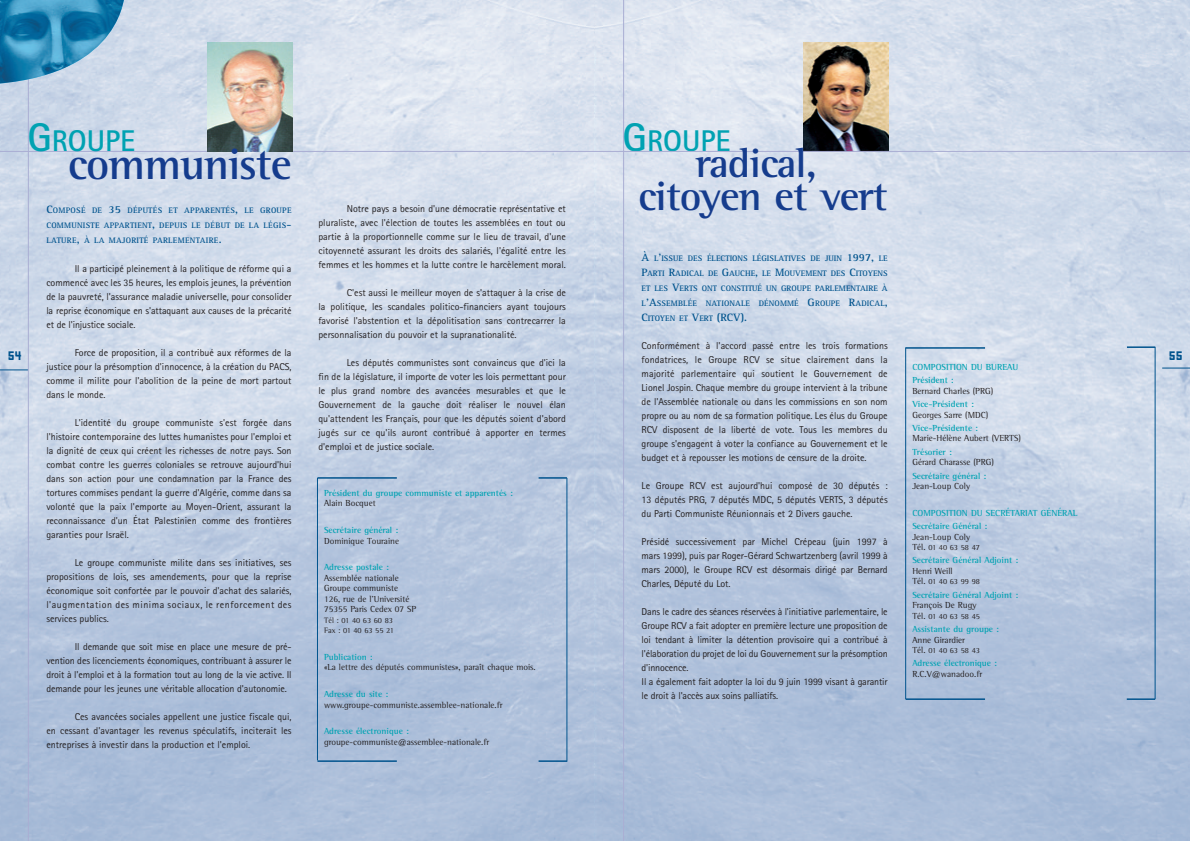
<style>
.page{position:relative;width:1190px;height:841px;background:#fff}
.page>*{position:absolute;margin:0;border:0;box-sizing:border-box;transform-origin:0 0}
.t1{font:700 45px "Rotis Semi Serif";letter-spacing:-.02em;color:#153c8d}
.t2{font:700 42px/33px "Rotis Semi Serif";letter-spacing:-.02em;color:#153c8d;text-align:center}
.t3{font:700 30px "Rotis Sans Serif";color:#00a2b2}
.t4{font:condensed 13px "FF Gothic One Two";color:#00538d}
.t5{font:10px/14px "Rotis Sans Serif";letter-spacing:-.01em;color:#231f20;text-align:justify}
.t6{font:9px/10.5px "Rotis Semi Serif";color:#231f20}
.t7{font:700 9px/13.3px "Rotis Semi Serif";color:#00a2b2}
.t8{font:700 8.2px/15px "Rotis Serif";letter-spacing:.01em;color:#00538d;text-align:justify}
.t9{font:8px/10.5px "Rotis Semi Serif";color:#231f20}
.s1{font-size:40px}
.s2{font-size:11px}
.s3{font-size:9px}
</style>
<div class="page">
<img style="left:0;top:0;width:595px;height:841px">
<svg style="left:595px;top:0;width:595px;height:841px;background:#c2d0e4"></svg>
<hr style="left:1155px;top:347px;width:1px;height:352px;background:#00538d">
<hr style="left:1127px;top:346px;width:28px;height:2px;background:#00538d">
<hr style="left:1127px;top:698px;width:28px;height:2px;background:#00538d">
<hr style="left:623px;top:0;width:1px;height:841px;background:#aaaed3">
<hr style="left:905px;top:347px;width:1px;height:352px;background:#00538d">
<hr style="left:906px;top:347px;width:79px;height:2px;background:#00538d">
<hr style="left:906px;top:698px;width:79px;height:2px;background:#00538d">
<img style="left:804px;top:42px;width:85px;height:109px">
<svg style="left:1162px;top:368px;width:28px;height:1px"></svg>
<svg style="left:0;top:370px;width:28px;height:1px"></svg>
<hr style="left:0;top:151px;width:1190px;height:1px;background:#aaaed3">
<hr style="left:28px;top:0;width:1px;height:841px;background:#aaaed3">
<hr style="left:317px;top:478px;width:1px;height:282px;background:#00538d">
<hr style="left:317px;top:477px;width:80px;height:2px;background:#00538d">
<hr style="left:317px;top:760px;width:80px;height:2px;background:#00538d">
<hr style="left:567px;top:478px;width:1px;height:284px;background:#00538d">
<hr style="left:539px;top:477px;width:28px;height:2px;background:#00538d">
<hr style="left:539px;top:760px;width:28px;height:2px;background:#00538d">
<img style="left:208px;top:42px;width:85px;height:110px">
<img style="left:0;top:0;width:125px;height:85px">
<h3 class="t3" style="left:27px;top:131px;width:109px"><span class="s1">G</span>ROUPE</h3>
<h1 class="t1" style="left:68px;top:148px;width:225px">communiste</h1>
<h3 class="t4" style="left:8px;top:351px;width:15px">54</h3>
<p class="t8" style="left:46px;top:203px;width:247px"><span class="s2">C</span>OMPOSÉ DE <span class="s2">35</span> DÉPUTÉS ET APPARENTÉS<span class="s2">,</span> LE GROUPE COMMUNISTE APPARTIENT<span class="s2">,</span> DEPUIS LE DÉBUT DE LA LÉGIS<span class="s2">-</span>LATURE<span class="s2">,</span> À LA MAJORITÉ PARLEMENTAIRE<span class="s2">.</span></p>
<p class="t5" style="left:46px;top:262px;width:247px;text-indent:28px">Il a participé pleinement à la politique de réforme qui a commencé avec les 35 heures, les emplois jeunes, la prévention de la pauvreté, l'assurance maladie universelle, pour consolider la reprise économique en s'attaquant aux causes de la précarité et de l'injustice sociale.</p>
<p class="t5" style="left:46px;top:346px;width:247px;text-indent:28px">Force de proposition, il a contribué aux réformes de la justice pour la présomption d'innocence, à la création du PACS, comme il milite pour l'abolition de la peine de mort partout dans le monde.</p>
<p class="t5" style="left:46px;top:416px;width:247px;text-indent:28px">L'identité du groupe communiste s'est forgée dans l'histoire contemporaine des luttes humanistes pour l'emploi et la dignité de ceux qui créent les richesses de notre pays. Son combat contre les guerres coloniales se retrouve aujourd'hui dans son action pour une condamnation par la France des tortures commises pendant la guerre d'Algérie, comme dans sa volonté que la paix l'emporte au Moyen-Orient, assurant la reconnaissance d'un État Palestinien comme des frontières garanties pour Israël.</p>
<p class="t5" style="left:46px;top:556px;width:247px;text-indent:28px">Le groupe communiste milite dans ses initiatives, ses propositions de lois, ses amendements, pour que la reprise économique soit confortée par le pouvoir d'achat des salariés, l'augmentation des minima sociaux, le renforcement des services publics.</p>
<p class="t5" style="left:46px;top:640px;width:247px;text-indent:28px">Il demande que soit mise en place une mesure de pré&shy;vention des licenciements économiques, contribuant à assurer le droit à l'emploi et à la formation tout au long de la vie active. Il demande pour les jeunes une véritable allocation d'autonomie.</p>
<p class="t5" style="left:46px;top:710px;width:247px;text-indent:28px">Ces avancées sociales appellent une justice fiscale qui, en cessant d'avantager les revenus spéculatifs, inciterait les entreprises à investir dans la production et l'emploi.</p>
<p class="t5" style="left:318px;top:203px;width:249px;text-indent:28px">Notre pays a besoin d'une démocratie représentative et pluraliste, avec l'élection de toutes les assemblées en tout ou partie à la proportionnelle comme sur le lieu de travail, d'une citoyenneté assurant les droits des salariés, l'égalité entre les femmes et les hommes et la lutte contre le harcèlement moral.</p>
<p class="t5" style="left:318px;top:287px;width:249px;text-indent:28px">C'est aussi le meilleur moyen de s'attaquer à la crise de la politique, les scandales politico-financiers ayant toujours favorisé l'abstention et la dépolitisation sans contrecarrer la personnalisation du pouvoir et la supranationalité.</p>
<p class="t5" style="left:318px;top:357px;width:249px;text-indent:28px">Les députés communistes sont convaincus que d'ici la fin de la législature, il importe de voter les lois permettant pour le plus grand nombre des avancées mesurables et que le Gouvernement de la gauche doit réaliser le nouvel élan qu'attendent les Français, pour que les députés soient d'abord jugés sur ce qu'ils auront contribué à apporter en termes d'emploi et de justice sociale.</p>
<p class="t7" style="left:324px;top:487px;width:190px">Président du groupe communiste et apparentés :</p>
<p class="t6" style="left:324px;top:499px;width:53px">Alain Bocquet</p>
<p class="t7" style="left:324px;top:524px;width:76px">Secrétaire général :</p>
<p class="t6" style="left:324px;top:536px;width:76px">Dominique Touraine</p>
<p class="t7" style="left:324px;top:561px;width:66px">Adresse postale :</p>
<p class="t6" style="left:324px;top:573px;width:94px">Assemblée nationale<br>Groupe communiste<br>126, rue de l’Université<br>75355 Paris Cedex 07 SP</p>
<p class="t9" style="left:324px;top:616px;width:71px">Tél : 01 40 63 60 83<br>Fax : 01 40 63 55 21</p>
<p class="t7" style="left:324px;top:651px;width:50px">Publication :</p>
<p class="t6" style="left:324px;top:663px;width:213px">«La lettre des députés communistes», paraît chaque mois.</p>
<p class="t7" style="left:324px;top:688px;width:66px">Adresse du site :</p>
<p class="t6" style="left:324px;top:700px;width:180px">www.groupe-communiste.assemblee-nationale.fr</p>
<p class="t7" style="left:324px;top:725px;width:86px">Adresse électronique :</p>
<p class="t6" style="left:324px;top:737px;width:167px">groupe-communiste@assemblee-nationale.fr</p>
<h3 class="t3" style="left:623px;top:131px;width:109px"><span class="s1">G</span>ROUPE</h3>
<h2 class="t2" style="left:638px;top:150px;width:251px">radical, citoyen et vert</h2>
<p class="t8" style="left:642px;top:251px;width:248px"><span class="s2">À</span> L<span class="s2">'</span>ISSUE DES ÉLECTIONS LÉGISLATIVES DE JUIN <span class="s2">1997,</span> LE <span class="s2">P</span>ARTI <span class="s2">R</span>ADICAL DE <span class="s2">G</span>AUCHE<span class="s2">,</span> LE <span class="s2">M</span>OUVEMENT DES <span class="s2">C</span>ITOYENS ET LES <span class="s2">V</span>ERTS ONT CONSTITUÉ UN GROUPE PARLEMENTAIRE À L<span class="s2">'A</span>SSEMBLÉE NATIONALE DÉNOMMÉ <span class="s2">G</span>ROUPE <span class="s2">R</span>ADICAL<span class="s2">, C</span>ITOYEN ET <span class="s2">V</span>ERT <span class="s2">(RCV).</span></p>
<p class="t5" style="left:642px;top:339px;width:248px">Conformément à l'accord passé entre les trois formations fondatrices, le Groupe RCV se situe clairement dans la majorité parlementaire qui soutient le Gouvernement de Lionel Jospin. Chaque membre du groupe intervient à la tribune de l'Assemblée nationale ou dans les commissions en son nom propre ou au nom de sa formation politique. Les élus du Groupe RCV disposent de la liberté de vote. Tous les membres du groupe s'engagent à voter la confiance au Gouvernement et le budget et à repousser les motions de censure de la droite.</p>
<p class="t5" style="left:642px;top:479px;width:248px">Le Groupe RCV est aujourd'hui composé de 30 députés :<br>13 députés PRG, 7 députés MDC, 5 députés VERTS, 3 députés du Parti Communiste Réunionnais et 2 Divers gauche.</p>
<p class="t5" style="left:642px;top:535px;width:248px">Présidé successivement par Michel Crépeau (juin 1997 à mars 1999), puis par Roger-Gérard Schwartzenberg (avril 1999 à mars 2000), le Groupe RCV est désormais dirigé par Bernard Charles, Député du Lot.</p>
<p class="t5" style="left:642px;top:605px;width:248px;text-align:left">Dans le cadre des séances réservées à l'initiative parlementaire, le Groupe RCV a fait adopter en première lecture une proposition de loi tendant à limiter la détention provisoire qui a contribué à l'élaboration du projet de loi du Gouvernement sur la présomption d'innocence.<br>Il a également fait adopter la loi du 9 juin 1999 visant à garantir le droit à l'accès aux soins palliatifs.</p>
<p class="t7" style="left:912px;top:361px;width:107px">COMPOSITION DU BUREAU<br>Président :</p>
<p class="t6" style="left:912px;top:386px;width:82px">Bernard Charles (PRG)</p>
<p class="t7" style="left:912px;top:398px;width:63px">Vice-Président :</p>
<p class="t6" style="left:912px;top:410px;width:77px">Georges Sarre (MDC)</p>
<p class="t7" style="left:912px;top:422px;width:67px">Vice-Présidente :</p>
<p class="t6" style="left:912px;top:434px;width:110px">Marie-Hélène Aubert (VERTS)</p>
<p class="t7" style="left:912px;top:446px;width:41px">Trésorier :</p>
<p class="t6" style="left:912px;top:458px;width:83px">Gérard Charasse (PRG)</p>
<p class="t7" style="left:912px;top:470px;width:76px">Secrétaire général :</p>
<p class="t6" style="left:912px;top:482px;width:59px">Jean-Loup Coly</p>
<p class="t7" style="left:912px;top:507px;width:167px">COMPOSITION DU SECRÉTARIAT GÉNÉRAL<br>Secrétaire Général :</p>
<p class="t6" style="left:912px;top:532px;width:59px">Jean-Loup Coly</p>
<p class="t9" style="left:912px;top:543px;width:69px"><span class="s3">Tél.</span> 01 40 63 58 47</p>
<p class="t7" style="left:912px;top:554px;width:107px">Secrétaire Général Adjoint :</p>
<p class="t6" style="left:912px;top:566px;width:42px">Henri Weill</p>
<p class="t9" style="left:912px;top:577px;width:69px"><span class="s3">Tél.</span> 01 40 63 99 98</p>
<p class="t7" style="left:912px;top:589px;width:107px">Secrétaire Général Adjoint :</p>
<p class="t6" style="left:912px;top:601px;width:66px">François De Rugy</p>
<p class="t9" style="left:912px;top:611px;width:69px"><span class="s3">Tél.</span> 01 40 63 58 45</p>
<p class="t7" style="left:912px;top:623px;width:88px">Assistante du groupe :</p>
<p class="t6" style="left:912px;top:635px;width:54px">Anne Girardier</p>
<p class="t9" style="left:912px;top:646px;width:69px"><span class="s3">Tél.</span> 01 40 63 58 43</p>
<p class="t7" style="left:912px;top:657px;width:86px">Adresse électronique :</p>
<p class="t6" style="left:912px;top:669px;width:71px">R.C.V@wanadoo.fr</p>
<h3 class="t4" style="left:1169px;top:351px;width:15px">55</h3>
</div>
